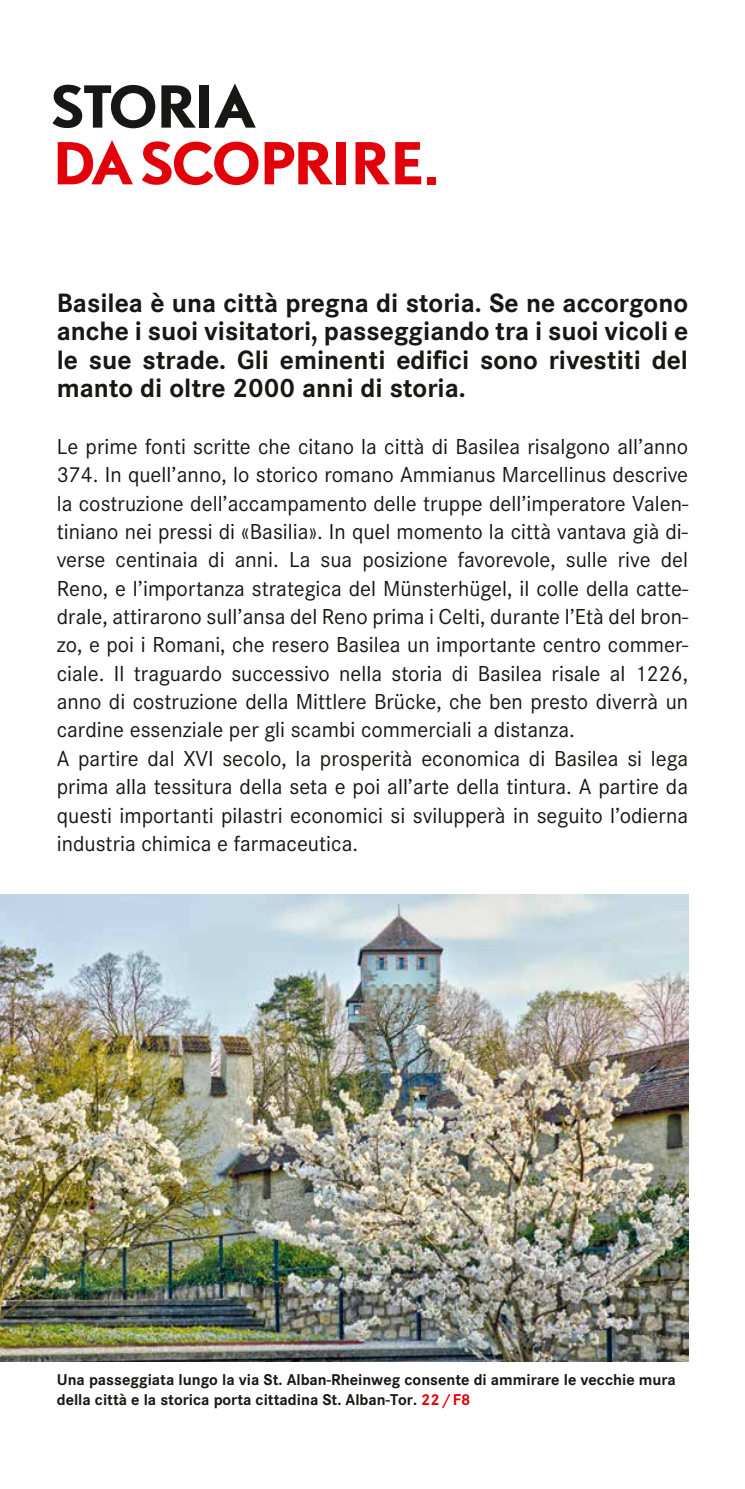
<style>
.page{position:relative;width:745px;height:1489px;background:#fff}
.page>*{position:absolute;margin:0;border:0;box-sizing:border-box;transform-origin:0 0}
.t1{font:700 53.75px "DTL Nobel T";letter-spacing:-.055em;color:#e2000a}
.t2{font:700 53.75px "DTL Nobel T";letter-spacing:-.05em;color:#171715}
.t3{font:700 27.5px/28.2px "Corporate S";color:#171715;text-align:justify}
.t4{font:22.5px/28.2px "Corporate S";color:#171715}
.t5{font:700 16.25px/19.5px "Corporate S";color:#171715}
.s1{color:#e2000a}
</style>
<div class="page">
<img style="left:0;top:894px;width:687px;height:467px">
<h1 class="t2" style="left:51px;top:70px;width:206px">STORIA</h1>
<h1 class="t1" style="left:51px;top:126px;width:387px">DA SCOPRIRE.</h1>
<p class="t3" style="left:57px;top:288px;width:632px">Basilea è una città pregna di storia. Se ne accorgono anche i suoi visitatori, passeggiando tra i suoi vicoli e le sue strade. Gli eminenti edifici sono rivestiti del manto di oltre 2000 anni di storia.</p>
<p class="t4" style="left:57px;top:432px;width:632px">Le prime fonti scritte che citano la città di Basilea risalgono all’anno 374. In quell’anno, lo storico romano Ammianus Marcellinus descrive la costruzione dell’accampamento delle truppe dell’imperatore Valen&shy;tiniano nei pressi di «Basilia». In quel momento la città vantava già di&shy;verse centinaia di anni. La sua posizione favorevole, sulle rive del Reno, e l’importanza strategica del Münsterhügel, il colle della catte&shy;drale, attirarono sull’ansa del Reno prima i Celti, durante l’Età del bron&shy;zo, e poi i Romani, che resero Basilea un importante centro commer&shy;ciale. Il traguardo successivo nella storia di Basilea risale al 1226, anno di costruzione della Mittlere Brücke, che ben presto diverrà un cardine essenziale per gli scambi commerciali a distanza.<br>A partire dal XVI secolo, la prosperità economica di Basilea si lega prima alla tessitura della seta e poi all’arte della tintura. A partire da questi importanti pilastri economici si svilupperà in seguito l’odierna industria chimica e farmaceutica.</p>
<p class="t5" style="left:57px;top:1369px;width:620px">Una passeggiata lungo la via St. Alban-Rheinweg consente di ammirare le vecchie mura della città e la storica porta cittadina St. Alban-Tor. <span class="s1">22/F8</span></p>
</div>
